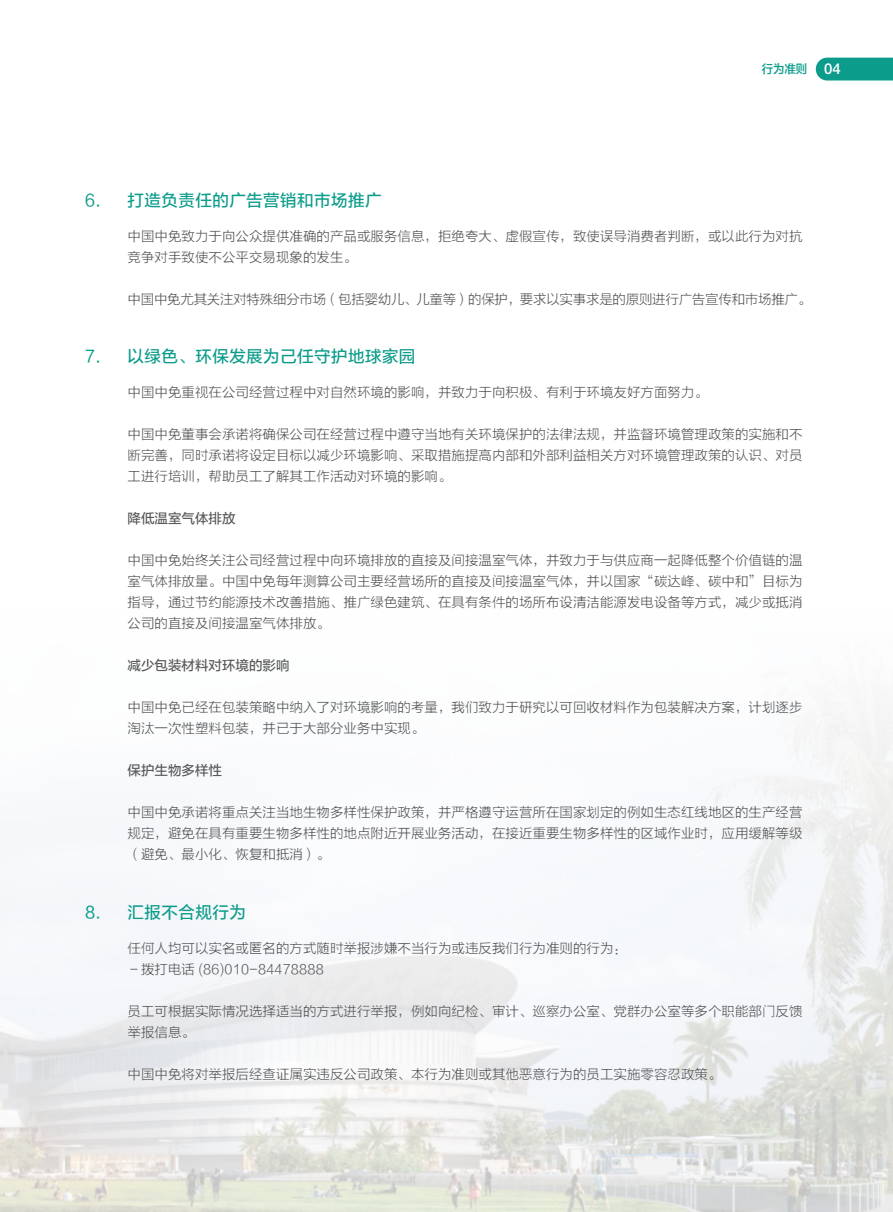
<style>
.page{position:relative;width:893px;height:1212px;background:#fff}
.page>*{position:absolute;margin:0;border:0;box-sizing:border-box;transform-origin:0 0}
.t1{font:16.5px "FZLTZHUNHK GBK1 0";letter-spacing:.03em;color:#0c9c8b}
.t2{font:13.5px/21px "FZLTXHK";color:#57585a}
.t3{font:13.5px "FZLTXHK";letter-spacing:-.02em;color:#57585a}
.t4{font:13.5px "FZLTZHUNHK GBK1 0";color:#57585a}
.t5{font:12px "FZLTZHK GBK1 0";color:#0c9c8b;scale:.95 1}
.s1{font-family:"Helvetica Neue LT Pro";font-weight:500;font-size:15px;color:#fff}
</style>
<div class="page">
<svg style="left:816px;top:58px;width:77px;height:23px;background:#17a090"></svg>
<img style="left:0;top:702px;width:893px;height:510px">
<p class="t5" style="left:762px;top:63px;width:85px">行为准则 <span class="s1">04</span></p>
<p class="t1" style="left:85px;top:191px;width:298px">6. 打造负责任的广告营销和市场推广</p>
<p class="t2" style="left:128px;top:226px;width:677px">中国中免致力于向公众提供准确的产品或服务信息，拒绝夸大、虚假宣传，致使误导消费者判断，或以此行为对抗竞争对手致使不公平交易现象的发生。</p>
<p class="t3" style="left:128px;top:291px;width:685px">中国中免尤其关注对特殊细分市场（包括婴幼儿、儿童等）的保护，要求以实事求是的原则进行广告宣传和市场推广。</p>
<p class="t1" style="left:85px;top:347px;width:332px">7. 以绿色、环保发展为己任守护地球家园</p>
<p class="t2" style="left:128px;top:382px;width:582px">中国中免重视在公司经营过程中对自然环境的影响，并致力于向积极、有利于环境友好方面努力。</p>
<p class="t2" style="left:128px;top:424px;width:677px;text-align:justify">中国中免董事会承诺将确保公司在经营过程中遵守当地有关环境保护的法律法规，并监督环境管理政策的实施和不断完善，同时承诺将设定目标以减少环境影响、采取措施提高内部和外部利益相关方对环境管理政策的认识、对员工进行培训，帮助员工了解其工作活动对环境的影响。</p>
<p class="t4" style="left:128px;top:511px;width:109px">降低温室气体排放</p>
<p class="t2" style="left:128px;top:550px;width:677px;text-align:justify">中国中免始终关注公司经营过程中向环境排放的直接及间接温室气体，并致力于与供应商一起降低整个价值链的温室气体排放量。中国中免每年测算公司主要经营场所的直接及间接温室气体，并以国家“碳达峰、碳中和”目标为指导，通过节约能源技术改善措施、推广绿色建筑、在具有条件的场所布设清洁能源发电设备等方式，减少或抵消公司的直接及间接温室气体排放。</p>
<p class="t4" style="left:128px;top:658px;width:163px">减少包装材料对环境的影响</p>
<p class="t2" style="left:128px;top:697px;width:677px">中国中免已经在包装策略中纳入了对环境影响的考量，我们致力于研究以可回收材料作为包装解决方案，计划逐步淘汰一次性塑料包装，并已于大部分业务中实现。</p>
<p class="t4" style="left:128px;top:763px;width:96px">保护生物多样性</p>
<p class="t2" style="left:128px;top:802px;width:677px;text-align:justify">中国中免承诺将重点关注当地生物多样性保护政策，并严格遵守运营所在国家划定的例如生态红线地区的生产经营规定，避免在具有重要生物多样性的地点附近开展业务活动，在接近重要生物多样性的区域作业时，应用缓解等级（避免、最小化、恢复和抵消）。</p>
<p class="t1" style="left:85px;top:903px;width:162px">8. 汇报不合规行为</p>
<p class="t2" style="left:128px;top:938px;width:501px">任何人均可以实名或匿名的方式随时举报涉嫌不当行为或违反我们行为准则的行为：－拨打电话 (86)010-84478888</p>
<p class="t2" style="left:128px;top:1001px;width:677px">员工可根据实际情况选择适当的方式进行举报，例如向纪检、审计、巡察办公室、党群办公室等多个职能部门反馈举报信息。</p>
<p class="t2" style="left:128px;top:1064px;width:595px">中国中免将对举报后经查证属实违反公司政策、本行为准则或其他恶意行为的员工实施零容忍政策。</p>
</div>
